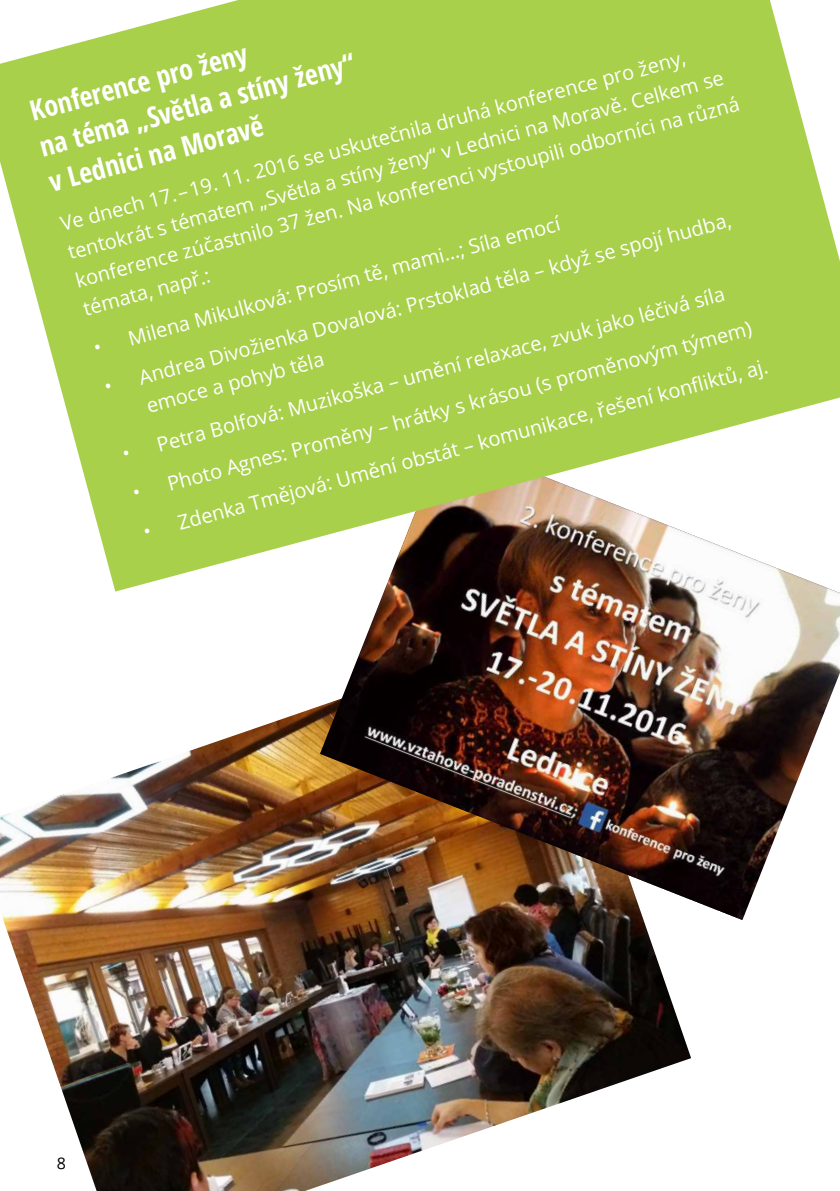
<style>
.page{position:relative;width:840px;height:1191px;background:#fff}
.page>*{position:absolute;margin:0;border:0;box-sizing:border-box;transform-origin:0 0}
.t1{font:700 condensed 28px/36.8px "Open Sans";color:#fff}
.t2{font:20px/29.2px "Open Sans";color:#fff}
.t3{font:16px "Open Sans";color:#000}
</style>
<div class="page">
<img style="left:0;top:706px;width:690px;height:485px">
<img style="left:320px;top:591px;width:519px;height:329px">
<svg style="left:0;top:0;width:839px;height:591px;fill:#a8d04a"></svg>
<h1 class="t1" style="left:26px;top:93px;width:327px;rotate:-15deg">Konference pro ženy<br>na téma „Světla a stíny ženy“ v Lednici na Moravě</h1>
<p class="t2" style="left:57px;top:210px;width:687px;rotate:-15deg">Ve dnech 17.–19. 11. 2016 se uskutečnila druhá konference pro ženy, tentokrát s tématem „Světla a stíny ženy“ v Lednici na Moravě. Celkem se konference zúčastnilo 37 žen. Na konferenci vystoupili odborníci na různá témata, např.:</p>
<p class="t2" style="left:90px;top:333px;width:483px;rotate:-15deg">• Milena Mikulková: Prosím tě, mami…; Síla emocí</p>
<p class="t2" style="left:135px;top:363px;width:613px;text-indent:-36px;rotate:-15deg">• Andrea Divožienka Dovalová: Prstoklad těla – když se spojí hudba, emoce a pohyb těla</p>
<p class="t2" style="left:118px;top:439px;width:624px;rotate:-15deg">• Petra Bolfová: Muzikoška – umění relaxace, zvuk jako léčivá síla</p>
<p class="t2" style="left:129px;top:479px;width:641px;rotate:-15deg">• Photo Agnes: Proměny – hrátky s krásou (s proměnovým týmem)</p>
<p class="t2" style="left:139px;top:518px;width:647px;rotate:-15deg">• Zdenka Tmějová: Umění obstát – komunikace, řešení konfl iktů, aj.</p>
<p class="t3" style="left:57px;top:1152px;width:11px">8</p>
</div>
